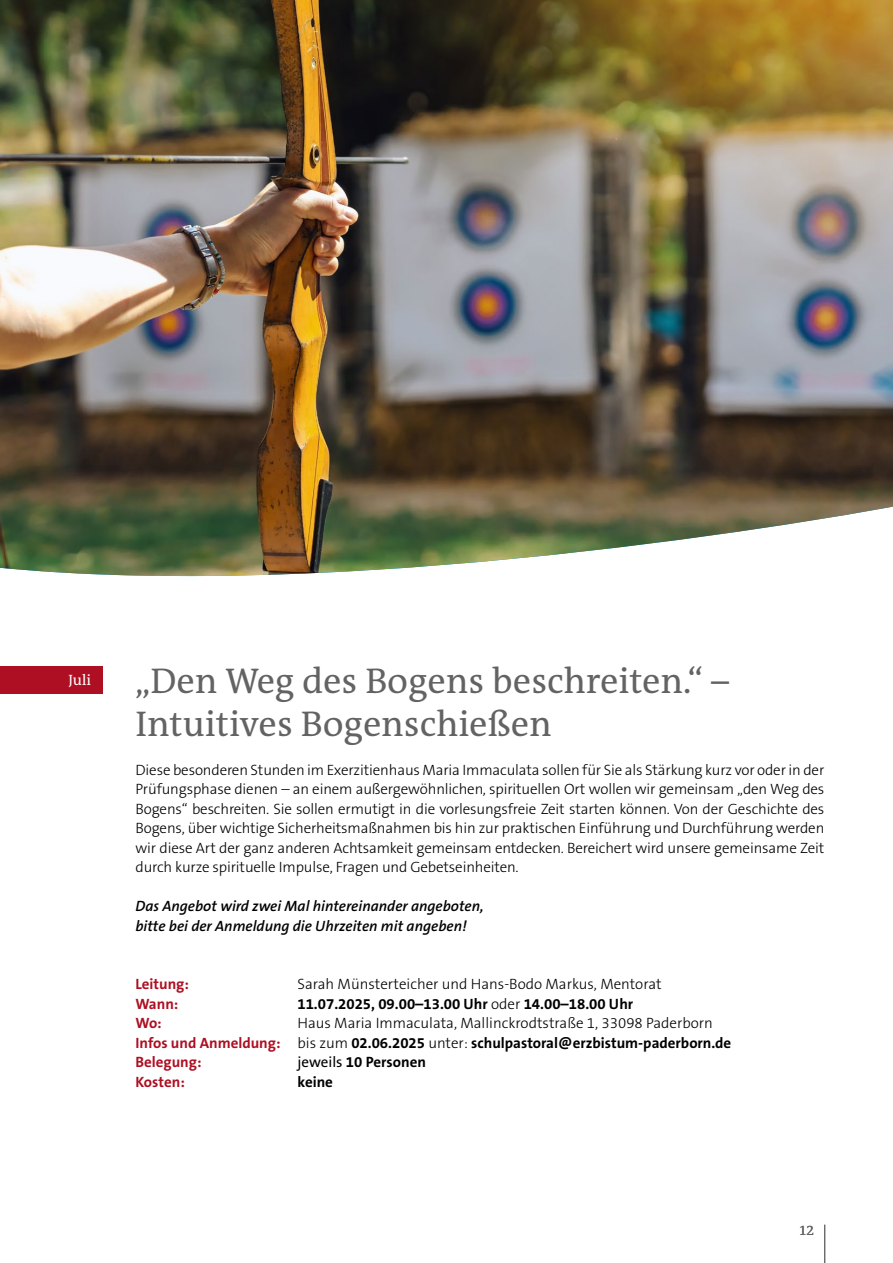
<style>
.page{position:relative;width:893px;height:1263px;background:#fff}
.page>*{position:absolute;margin:0;border:0;box-sizing:border-box;transform-origin:0 0}
.t1{font:36px/43.2px "The Antiqua B W5 Plain";color:#646363}
.t2{font:300 15px/19.5px "The Sans B W3";color:#000;text-align:justify}
.t3{font:700 15px/19.5px "The Sans B W7";color:#000}
.t4{font:italic 600 15px/19.5px "The Sans B W6";color:#000}
.t5{font:700 15px "The Sans B W7";color:#ae0f22}
.t6{font:15px "The Antiqua B W5 Plain";color:#fff}
.t7{font:13.5px "The Antiqua B W5 Plain";color:#646363}
.s1{font-family:"The Sans B W3";font-weight:300}
.s2{color:#ae0f22}
.s3{font-family:"The Sans B W5 Plain";font-weight:400}
</style>
<div class="page">
<hr style="left:824px;top:1225px;width:1px;height:38px;background:#646363">
<img style="left:0;top:0;width:893px;height:577px">
<div style="left:0;top:666px;width:102px;height:27px;background:#ae0f22"></div>
<p class="t6" style="left:68px;top:670px;width:24px">Juli</p>
<h1 class="t1" style="left:135px;top:659px;width:595px">„Den Weg des Bogens beschreiten.“ –<br>Intuitives Bogenschießen</h1>
<p class="t2" style="left:135px;top:760px;width:690px">Diese besonderen Stunden im Exerzitienhaus Maria Immaculata sollen für Sie als Stärkung kurz vor oder in der Prüfungsphase dienen – an einem außergewöhnlichen, spirituellen Ort wollen wir gemeinsam „den Weg des Bogens“ beschreiten. Sie sollen ermutigt in die vorlesungsfreie Zeit starten können. Von der Geschichte des Bogens, über wichtige Sicherheitsmaßnahmen bis hin zur praktischen Einführung und Durchführung werden wir diese Art der ganz anderen Achtsamkeit gemeinsam entdecken. Bereichert wird unsere gemeinsame Zeit durch kurze spirituelle Impulse, Fragen und Gebetseinheiten.</p>
<p class="t4" style="left:135px;top:897px;width:350px">Das Angebot wird zwei Mal hintereinander angeboten, bitte bei der Anmeldung die Uhrzeiten mit angeben!</p>
<p class="t5" style="left:135px;top:975px;width:55px">Leitung:</p>
<p class="t2" style="left:297px;top:975px;width:366px">Sarah Münsterteicher und Hans-Bodo Markus, Mentorat</p>
<p class="t5" style="left:135px;top:994px;width:44px">Wann:</p>
<p class="t3" style="left:297px;top:994px;width:337px">11.07.2025, 09.00–13.00 Uhr <span class="s1">oder</span> 14.00–18.00 Uhr</p>
<p class="t5" style="left:135px;top:1014px;width:28px">Wo:</p>
<p class="t2" style="left:297px;top:1014px;width:417px">Haus Maria Immaculata, Mallinckrodtstraße 1, 33098 Paderborn</p>
<p class="t3" style="left:135px;top:1033px;width:597px"><span class="s2">Infos und Anmeldung:</span> <span class="s1">bis zum</span> 02.06.2025 <span class="s1">unter:</span> schulpastoral@erzbistum-paderborn.de<br><span class="s2">Belegung:</span></p>
<p class="t3" style="left:297px;top:1053px;width:130px"><span class="s3">jeweils</span> 10 Personen</p>
<p class="t5" style="left:135px;top:1072px;width:51px">Kosten:</p>
<p class="t3" style="left:297px;top:1072px;width:37px">keine</p>
<p class="t7" style="left:799px;top:1221px;width:16px">12</p>
</div>
